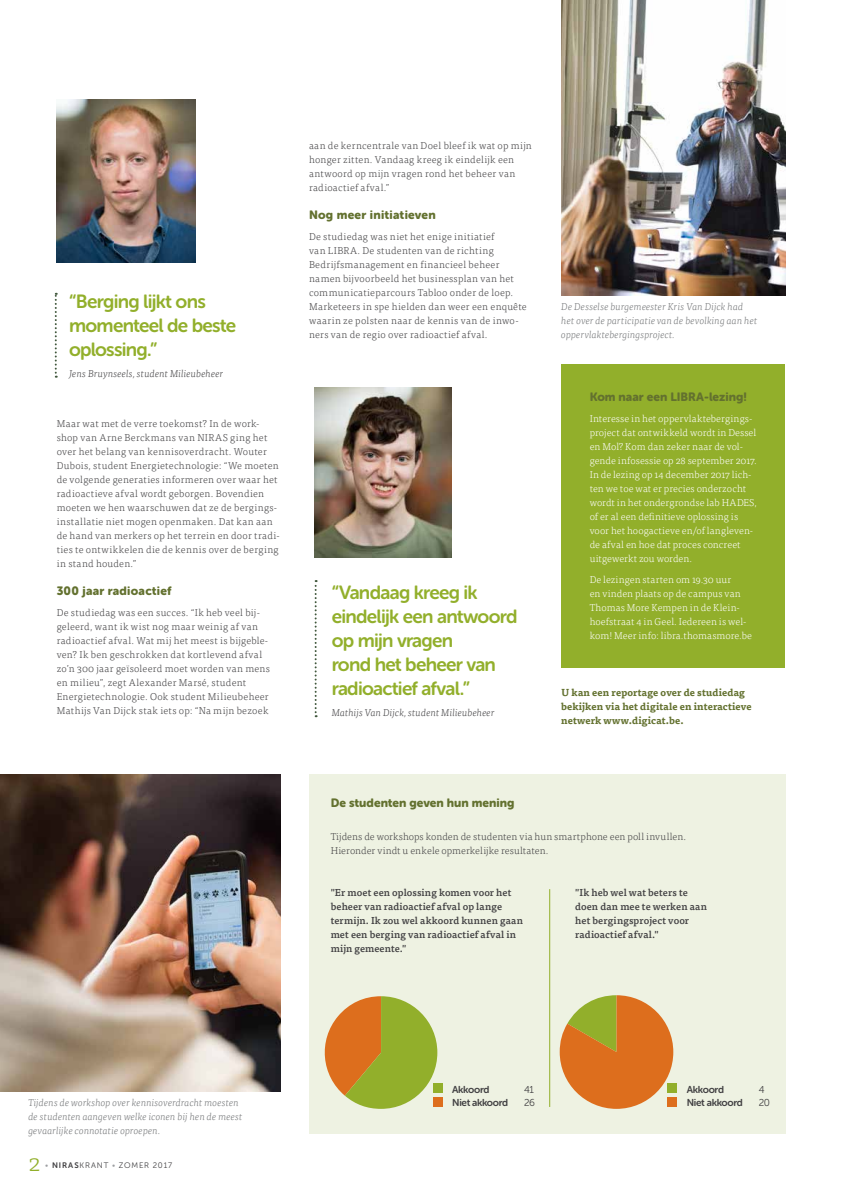
<style>
.page{position:relative;width:842px;height:1191px;background:#fff}
.page>*{position:absolute;margin:0;border:0;box-sizing:border-box;transform-origin:0 0}
.t1{font:300 24px "Tisa OT";color:#92af2b}
.t2{font:19px/24px "Museo Sans Rounded 700";letter-spacing:-.04em;color:#92af2b}
.t3{font:12px "Museo Sans Rounded 900";letter-spacing:.005em;color:#63712f}
.t4{font:300 10px/14px "Tisa OT";letter-spacing:.03em;color:#414042}
.t5{font:300 10px/14px "Tisa OT";letter-spacing:.01em;color:#fff}
.t6{font:500 10px/14px "Tisa OT";letter-spacing:.01em;color:#414042}
.t7{font:italic 300 10px/14px "Tisa OT";color:#727476}
.t8{font:300 10px/14px "Tisa OT";letter-spacing:.005em;color:#414042}
.t9{font:700 10px/14px "Tisa OT";letter-spacing:.005em;color:#63712f}
.t10{font:italic 300 10px "Tisa OT";color:#414042}
.t11{font:10px "Museo Sans Rounded 700";letter-spacing:-.03em;color:#414042}
.t12{font:10px "Museo Sans Rounded 300";color:#414042}
.t13{font:8px "Museo Sans Rounded 300";letter-spacing:.11em;color:#414042}
.s1{color:#9d9fa2}
.s2{font-family:"Museo Sans Rounded 700"}
</style>
<div class="page">
<svg style="left:55px;top:293px;width:2px;height:85px"></svg>
<svg style="left:315px;top:580px;width:2px;height:137px"></svg>
<img style="left:57px;top:99px;width:138px;height:163px">
<img style="left:315px;top:388px;width:136px;height:170px">
<img style="left:0;top:774px;width:281px;height:317px">
<img style="left:561px;top:0;width:224px;height:295px">
<div style="left:309px;top:774px;width:476px;height:360px;background:#eef2e2"></div>
<div style="left:561px;top:364px;width:224px;height:303px;background:#92af2b"></div>
<svg style="left:324px;top:996px;width:113px;height:112px"></svg>
<svg style="left:560px;top:995px;width:113px;height:113px"></svg>
<div style="left:433px;top:1083px;width:10px;height:9px;background:#92af2b"></div>
<div style="left:433px;top:1097px;width:10px;height:10px;background:#dd6e1d"></div>
<div style="left:667px;top:1083px;width:10px;height:9px;background:#92af2b"></div>
<div style="left:667px;top:1097px;width:10px;height:10px;background:#dd6e1d"></div>
<hr style="left:549px;top:889px;width:1px;height:218px;background:#92af2b">
<h2 class="t2" style="left:69px;top:289px;width:169px">“Berging lijkt ons momenteel de beste oplossing.”</h2>
<p class="t10" style="left:69px;top:367px;width:156px">Jens Bruynseels, student Milieubeheer</p>
<p class="t4" style="left:57px;top:417px;width:225px">Maar wat met de verre toekomst? In de work&shy;shop van Arne Berckmans van NIRAS ging het over het belang van kennisoverdracht. Wouter Dubois, student Energietechnologie: “We moeten de volgende generaties informeren over waar het radioactieve afval wordt geborgen. Bovendien moeten we hen waarschuwen dat ze de bergings&shy;installatie niet mogen openmaken. Dat kan aan de hand van merkers op het terrein en door tradi&shy;ties te ontwikkelen die de kennis over de berging in stand houden.”</p>
<p class="t3" style="left:57px;top:584px;width:116px">300 jaar radioactief</p>
<p class="t4" style="left:57px;top:606px;width:215px">De studiedag was een succes. “Ik heb veel bij&shy;geleerd, want ik wist nog maar weinig af van radioactief afval. Wat mij het meest is bijgeble&shy;ven? Ik ben geschrokken dat kortlevend afval zo’n 300 jaar geïsoleerd moet worden van mens en milieu”, zegt Alexander Marsé, student Energietechnologie. Ook student Milieubeheer Mathijs Van Dijck stak iets op: “Na mijn bezoek</p>
<p class="t4" style="left:309px;top:138px;width:224px">aan de kerncentrale van Doel bleef ik wat op mijn honger zitten. Vandaag kreeg ik eindelijk een antwoord op mijn vragen rond het beheer van radioactief afval.”</p>
<p class="t3" style="left:309px;top:207px;width:128px">Nog meer initiatieven</p>
<p class="t4" style="left:309px;top:229px;width:219px">De studiedag was niet het enige initiatief<br>van LIBRA. De studenten van de richting Bedrijfsmanagement en financieel beheer namen bijvoorbeeld het businessplan van het communicatieparcours Tabloo onder de loep.<br>Marketeers in spe hielden dan weer een enquête waarin ze polsten naar de kennis van de inwo&shy;ners van de regio over radioactief afval.</p>
<h2 class="t2" style="left:332px;top:580px;width:187px">“Vandaag kreeg ik eindelijk een antwoord op mijn vragen<br>rond het beheer van radioactief afval.”</h2>
<p class="t10" style="left:332px;top:707px;width:164px">Mathijs Van Dijck, student Milieubeheer</p>
<p class="t7" style="left:561px;top:299px;width:198px">De Desselse burgemeester Kris Van Dijck had het over de participatie van de bevolking aan het oppervlaktebergingsproject.</p>
<p class="t3" style="left:590px;top:390px;width:159px">Kom naar een LIBRA-lezing!</p>
<p class="t5" style="left:590px;top:412px;width:169px">Interesse in het oppervlaktebergings&shy;project dat ontwikkeld wordt in Dessel en Mol? Kom dan zeker naar de vol&shy;gende infosessie op 28 september 2017.<br>In de lezing op 14 december 2017 lich&shy;ten we toe wat er precies onderzocht wordt in het ondergrondse lab HADES, of er al een definitieve oplossing is voor het hoogactieve en/of langleven&shy;de afval en hoe dat proces concreet uitgewerkt zou worden.</p>
<p class="t5" style="left:590px;top:573px;width:164px">De lezingen starten om 19.30 uur<br>en vinden plaats op de campus van Thomas More Kempen in de Klein&shy;hoefstraat 4 in Geel. Iedereen is wel&shy;kom! Meer info: libra.thomasmore.be</p>
<p class="t9" style="left:561px;top:685px;width:192px">U kan een reportage over de studiedag bekijken via het digitale en interactieve netwerk www.digicat.be.</p>
<p class="t3" style="left:331px;top:795px;width:185px">De studenten geven hun mening</p>
<p class="t8" style="left:331px;top:829px;width:357px">Tijdens de workshops konden de studenten via hun smartphone een poll invullen.<br>Hieronder vindt u enkele opmerkelijke resultaten.</p>
<p class="t6" style="left:331px;top:886px;width:194px">"Er moet een oplossing komen voor het beheer van radioactief afval op lange termijn. Ik zou wel akkoord kunnen gaan met een berging van radioactief afval in mijn gemeente."</p>
<p class="t6" style="left:575px;top:886px;width:133px">"Ik heb wel wat beters te doen dan mee te werken aan het bergingsproject voor radioactief afval."</p>
<p class="t11" style="left:452px;top:1083px;width:39px">Akkoord</p>
<p class="t12" style="left:524px;top:1084px;width:11px">41</p>
<p class="t11" style="left:452px;top:1096px;width:58px">Niet akkoord</p>
<p class="t12" style="left:524px;top:1097px;width:12px">26</p>
<p class="t11" style="left:687px;top:1083px;width:39px">Akkoord</p>
<p class="t12" style="left:759px;top:1084px;width:7px">4</p>
<p class="t7" style="left:28px;top:1096px;width:212px">Tijdens de workshop over kennisoverdracht moesten</p>
<p class="t11" style="left:687px;top:1096px;width:58px">Niet akkoord</p>
<p class="t12" style="left:759px;top:1097px;width:13px">20</p>
<p class="t7" style="left:28px;top:1110px;width:216px">de studenten aangeven welke iconen bij hen de meest gevaarlijke connotatie oproepen.</p>
<h1 class="t1" style="left:28px;top:1149px;width:13px">2</h1>
<p class="t13" style="left:45px;top:1161px;width:128px"><span class="s1">•</span> <span class="s2">NIRAS</span>KRANT <span class="s1">•</span> ZOMER 2017</p>
</div>
